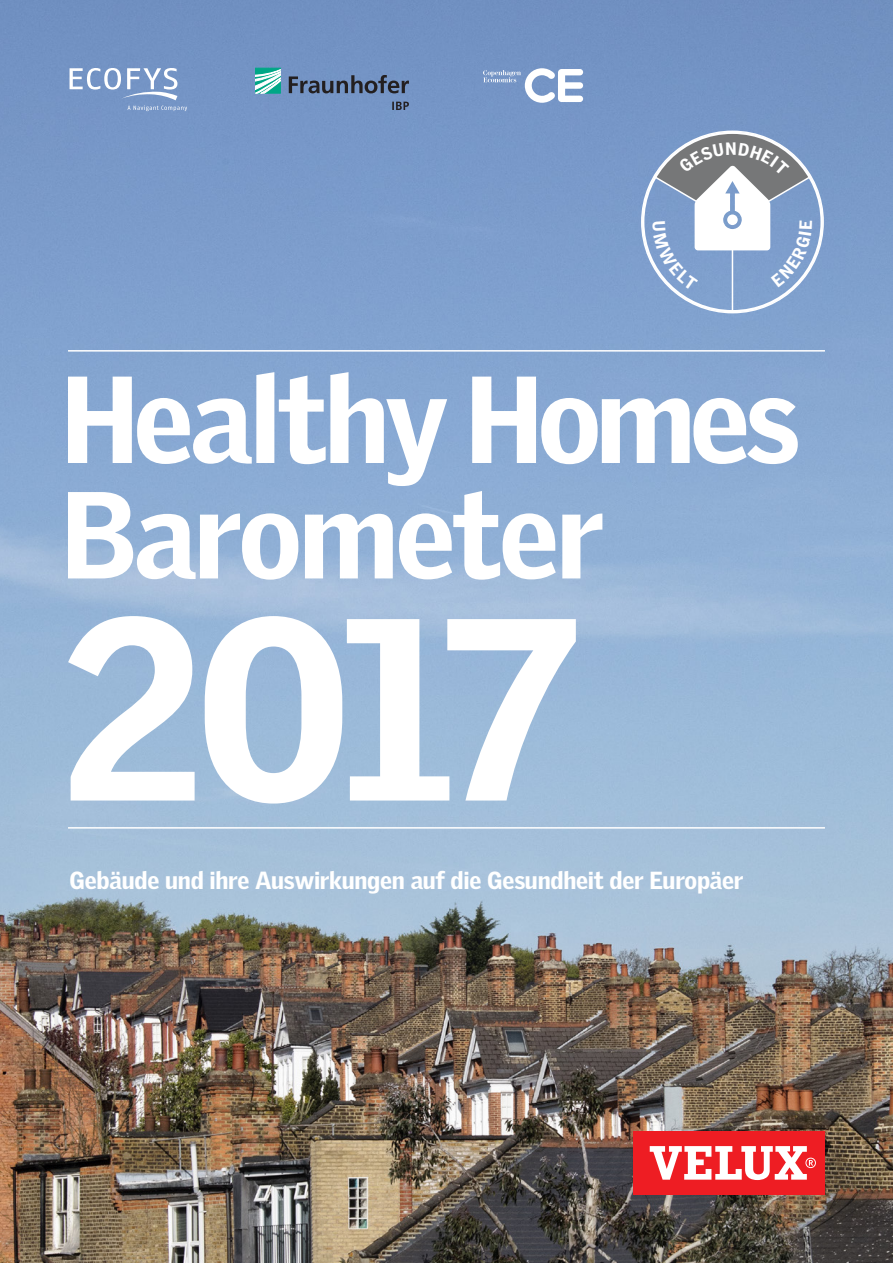
<style>
.page{position:relative;width:893px;height:1263px;background:#fff}
.page>*{position:absolute;margin:0;border:0;box-sizing:border-box;transform-origin:0 0}
.t1{font:900 252px "Velux Gothic";color:#fff}
.t2{font:900 120px/115.5px "Velux Gothic";letter-spacing:-.03em;color:#fff}
.t3{font:900 24px "Velux Gothic";letter-spacing:-.01em;color:#fff}
</style>
<div class="page">
<img style="left:0;top:0;width:893px;height:1263px">
<div style="left:633px;top:1131px;width:192px;height:64px;background:#ee1d23"></div>
<svg style="left:650px;top:1146px;width:166px;height:34px"></svg>
<svg style="left:483px;top:68px;width:100px;height:35px"></svg>
<svg style="left:70px;top:68px;width:117px;height:43px;background:#8ea8cf"></svg>
<hr style="left:68px;top:350px;width:757px;height:2px;background:#fff">
<hr style="left:68px;top:827px;width:757px;height:2px;background:#fff">
<svg style="left:255px;top:67px;width:26px;height:27px"></svg>
<svg style="left:289px;top:75px;width:120px;height:18px;background:#556887"></svg>
<svg style="left:392px;top:102px;width:17px;height:8px"></svg>
<svg style="left:640px;top:130px;width:185px;height:184px"></svg>
<h2 class="t2" style="left:61px;top:361px;width:740px">Healthy Homes<br>Barometer</h2>
<h1 class="t1" style="left:61px;top:550px;width:520px">2017</h1>
<p class="t3" style="left:70px;top:865px;width:675px">Gebäude und ihre Auswirkungen auf die Gesundheit der Europäer</p>
</div>
